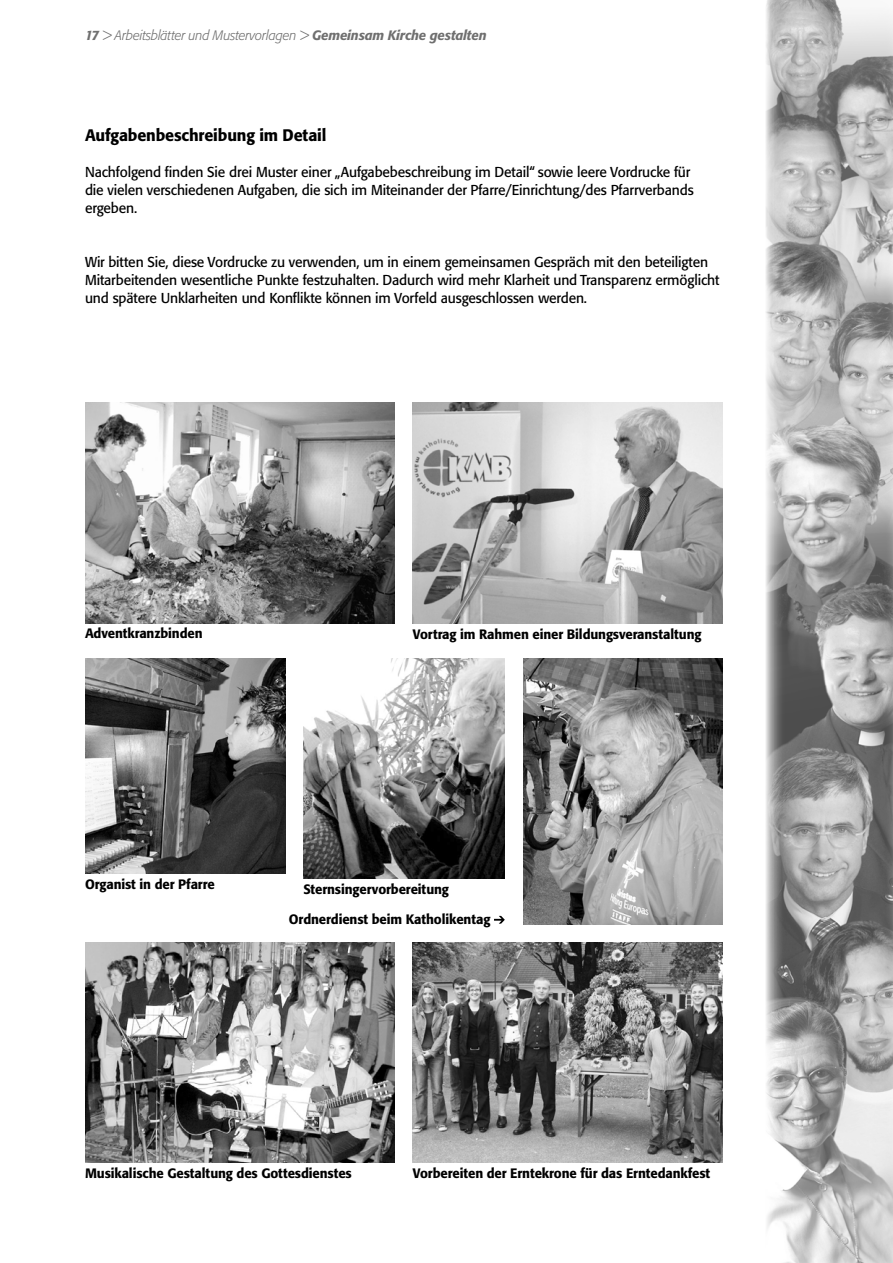
<style>
.page{position:relative;width:893px;height:1263px;background:#fff}
.page>*{position:absolute;margin:0;border:0;box-sizing:border-box;transform-origin:0 0}
.Titel_mittel2{font:500 16.5px "Formata BQ";letter-spacing:-.01em;color:#000}
.Textkörper{font:14.25px/18px "Formata BQ";letter-spacing:-.01em;color:#000}
.Textkörper-2{font:500 13.5px "Formata BQ";letter-spacing:-.01em;color:#000}
.Textkörper-3{font:italic 300 13.5px "Formata BQ";letter-spacing:-.01em;color:#6f6f6f}
.s1{font-weight:500}
</style>
<div class="page">
<img style="left:766px;top:0;width:127px;height:1263px">
<img style="left:85px;top:942px;width:310px;height:221px">
<img style="left:413px;top:942px;width:310px;height:221px">
<img style="left:85px;top:403px;width:310px;height:220px">
<img style="left:413px;top:403px;width:310px;height:220px">
<img style="left:523px;top:658px;width:200px;height:267px">
<img style="left:304px;top:658px;width:200px;height:220px">
<img style="left:85px;top:658px;width:201px;height:216px">
<svg style="left:494px;top:916px;width:11px;height:8px"></svg>
<p class="Textkörper-3" style="left:85px;top:28px;width:403px"><span class="s1">17</span> &gt; Arbeitsblätter und Mustervorlagen &gt; <span class="s1">Gemeinsam Kirche gestalten</span></p>
<p class="Titel_mittel2" style="left:85px;top:125px;width:243px">Aufgabenbeschreibung im Detail</p>
<p class="Textkörper" style="left:85px;top:163px;width:610px">Nachfolgend finden Sie drei Muster einer „Aufgabebeschreibung im Detail“ sowie leere Vordrucke für die vielen verschiedenen Aufgaben, die sich im Miteinander der Pfarre/Einrichtung/des Pfarrverbands ergeben.</p>
<p class="Textkörper" style="left:85px;top:253px;width:636px">Wir bitten Sie, diese Vordrucke zu verwenden, um in einem gemeinsamen Gespräch mit den beteiligten<br>Mitarbeitenden wesentliche Punkte festzuhalten. Dadurch wird mehr Klarheit und Transparenz ermöglicht und spätere Unklarheiten und Konflikte können im Vorfeld ausgeschlossen werden.</p>
<p class="Textkörper-2" style="left:85px;top:625px;width:119px">Adventkranzbinden</p>
<p class="Textkörper-2" style="left:413px;top:626px;width:290px">Vortrag im Rahmen einer Bildungsveranstaltung</p>
<p class="Textkörper-2" style="left:85px;top:876px;width:131px">Organist in der Pfarre</p>
<p class="Textkörper-2" style="left:303px;top:881px;width:147px">Sternsingervorbereitung</p>
<p class="Textkörper-2" style="left:289px;top:911px;width:203px">Ordnerdienst beim Katholikentag</p>
<p class="Textkörper-2" style="left:85px;top:1165px;width:268px">Musikalische Gestaltung des Gottesdienstes</p>
<p class="Textkörper-2" style="left:413px;top:1165px;width:299px">Vorbereiten der Erntekrone für das Erntedankfest</p>
</div>
